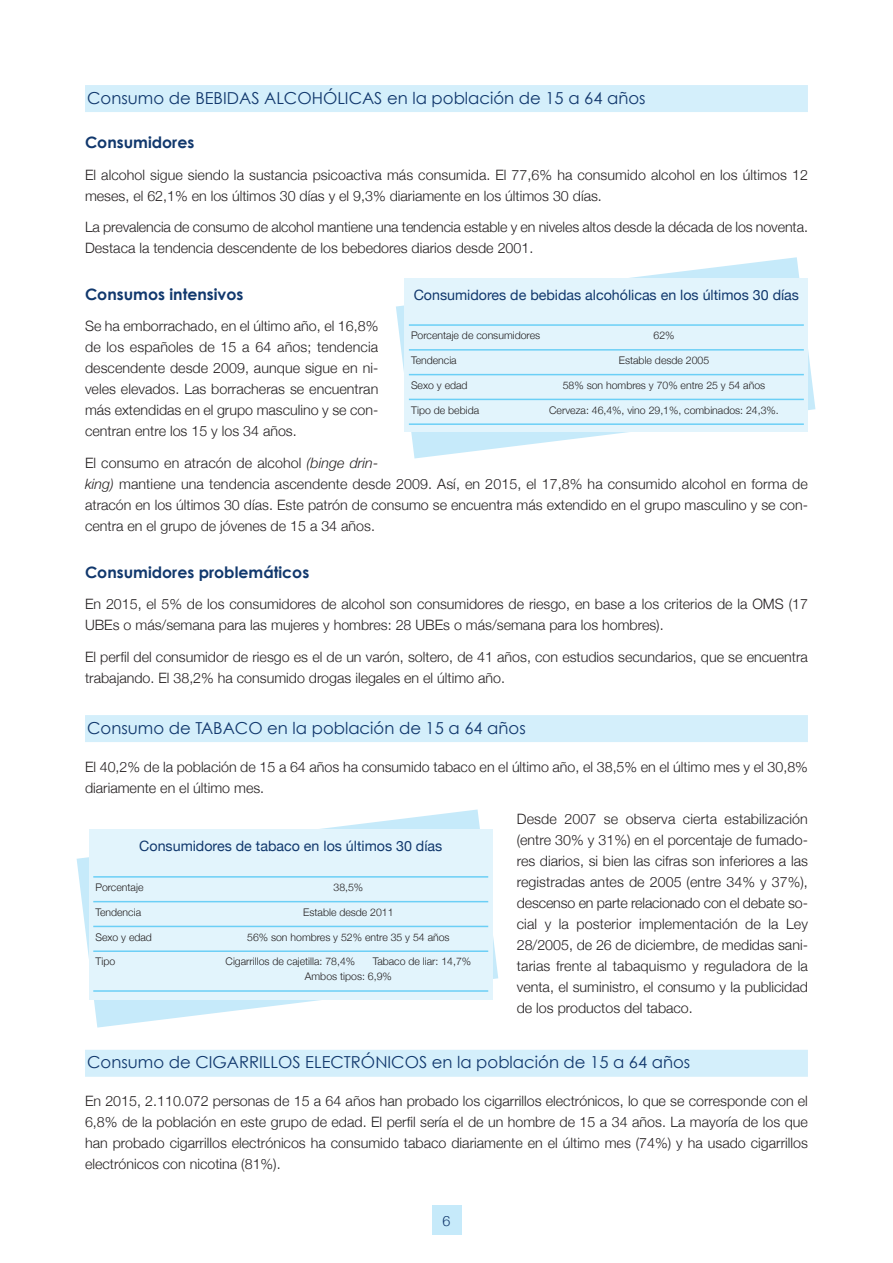
<style>
.page{position:relative;width:893px;height:1263px;background:#fff}
.page>*{position:absolute;margin:0;border:0;box-sizing:border-box;transform-origin:0 0}
.t1{font:16.5px "Century Gothic";color:#11386d}
.t2{font:700 15.75px "Century Gothic";color:#11386d}
.t3{font:300 14.25px/21px "Helvetica Neue";color:#231f20}
.t4{font:14.25px "Helvetica Neue";color:#11386d}
.t5{font:300 14.25px "Helvetica Neue";color:#11386d}
.t6{font:300 10.5px/15px "Helvetica Neue";color:#231f20}
.s1{font-style:italic}
</style>
<div class="page">
<div style="left:432px;top:1205px;width:29px;height:30px;background:#c6eafa"></div>
<div style="left:85px;top:85px;width:723px;height:27px;background:#d4effb"></div>
<div style="left:85px;top:715px;width:723px;height:27px;background:#d4effb"></div>
<div style="left:85px;top:1050px;width:723px;height:27px;background:#d4effb"></div>
<svg style="left:396px;top:257px;width:419px;height:201px"></svg>
<div style="left:404px;top:279px;width:404px;height:153px;background:#e2f4fc"></div>
<hr style="left:409px;top:324px;width:395px;height:2px;background:#6bcff6">
<hr style="left:409px;top:349px;width:395px;height:2px;background:#6bcff6">
<hr style="left:409px;top:374px;width:395px;height:1px;background:#6bcff6">
<hr style="left:409px;top:399px;width:395px;height:1px;background:#6bcff6">
<hr style="left:409px;top:423px;width:395px;height:2px;background:#6bcff6">
<svg style="left:77px;top:809px;width:421px;height:218px"></svg>
<div style="left:89px;top:830px;width:404px;height:170px;background:#e2f4fc"></div>
<hr style="left:93px;top:876px;width:395px;height:2px;background:#6bcff6">
<hr style="left:93px;top:901px;width:395px;height:1px;background:#6bcff6">
<hr style="left:93px;top:926px;width:395px;height:1px;background:#6bcff6">
<hr style="left:93px;top:950px;width:395px;height:2px;background:#6bcff6">
<hr style="left:93px;top:990px;width:395px;height:2px;background:#6bcff6">
<p class="t1" style="left:87px;top:87px;width:560px">Consumo de BEBIDAS ALCOHÓLICAS en la población de 15 a 64 años</p>
<p class="t2" style="left:85px;top:132px;width:111px">Consumidores</p>
<p class="t3" style="left:85px;top:164px;width:724px">El alcohol sigue siendo la sustancia psicoactiva más consumida. El 77,6% ha consumido alcohol en los últimos 12 meses, el 62,1% en los últimos 30 días y el 9,3% diariamente en los últimos 30 días.</p>
<p class="t3" style="left:85px;top:216px;width:724px">La prevalencia de consumo de alcohol mantiene una tendencia estable y en niveles altos desde la década de los noventa.<br>Destaca la tendencia descendente de los bebedores diarios desde 2001.</p>
<p class="t2" style="left:85px;top:284px;width:160px">Consumos intensivos</p>
<p class="t3" style="left:85px;top:315px;width:295px;text-align:justify">Se ha emborrachado, en el último año, el 16,8% de los españoles de 15 a 64 años; tendencia descendente desde 2009, aunque sigue en ni&shy;veles elevados. Las borracheras se encuentran más extendidas en el grupo masculino y se con&shy;centran entre los 15 y los 34 años.</p>
<p class="t3" style="left:85px;top:452px;width:724px">El consumo en atracón de alcohol <span class="s1">(binge drin-<br>king)</span> mantiene una tendencia ascendente desde 2009. Así, en 2015, el 17,8% ha consumido alcohol en forma de atracón en los últimos 30 días. Este patrón de consumo se encuentra más extendido en el grupo masculino y se con&shy;centra en el grupo de jóvenes de 15 a 34 años.</p>
<p class="t2" style="left:85px;top:562px;width:226px">Consumidores problemáticos</p>
<p class="t3" style="left:85px;top:593px;width:724px">En 2015, el 5% de los consumidores de alcohol son consumidores de riesgo, en base a los criterios de la OMS (17<br>UBEs o más/semana para las mujeres y hombres: 28 UBEs o más/semana para los hombres).</p>
<p class="t3" style="left:85px;top:646px;width:724px">El perfil del consumidor de riesgo es el de un varón, soltero, de 41 años, con estudios secundarios, que se encuentra trabajando. El 38,2% ha consumido drogas ilegales en el último año.</p>
<p class="t1" style="left:87px;top:717px;width:440px">Consumo de TABACO en la población de 15 a 64 años</p>
<p class="t3" style="left:85px;top:756px;width:724px">El 40,2% de la población de 15 a 64 años ha consumido tabaco en el último año, el 38,5% en el último mes y el 30,8% diariamente en el último mes.</p>
<p class="t3" style="left:517px;top:808px;width:293px;text-align:justify">Desde 2007 se observa cierta estabilización (entre 30% y 31%) en el porcentaje de fumado&shy;res diarios, si bien las cifras son inferiores a las registradas antes de 2005 (entre 34% y 37%), descenso en parte relacionado con el debate so&shy;cial y la posterior implementación de la Ley 28/2005, de 26 de diciembre, de medidas sani&shy;tarias frente al tabaquismo y reguladora de la venta, el suministro, el consumo y la publicidad de los productos del tabaco.</p>
<p class="t1" style="left:87px;top:1052px;width:605px">Consumo de CIGARRILLOS ELECTRÓNICOS en la población de 15 a 64 años</p>
<p class="t3" style="left:85px;top:1090px;width:724px;text-align:justify">En 2015, 2.110.072 personas de 15 a 64 años han probado los cigarrillos electrónicos, lo que se corresponde con el 6,8% de la población en este grupo de edad. El perfil sería el de un hombre de 15 a 34 años. La mayoría de los que han probado cigarrillos electrónicos ha consumido tabaco diariamente en el último mes (74%) y ha usado cigarrillos electrónicos con nicotina (81%).</p>
<p class="t4" style="left:414px;top:286px;width:387px">Consumidores de bebidas alcohólicas en los últimos 30 días</p>
<p class="t6" style="left:411px;top:328px;width:131px">Porcentaje de consumidores</p>
<p class="t6" style="left:653px;top:328px;width:23px">62%</p>
<p class="t6" style="left:411px;top:353px;width:47px">Tendencia</p>
<p class="t6" style="left:619px;top:353px;width:92px">Estable desde 2005</p>
<p class="t6" style="left:411px;top:377px;width:58px">Sexo y edad</p>
<p class="t6" style="left:563px;top:377px;width:204px">58% son hombres y 70% entre 25 y 54 años</p>
<p class="t6" style="left:411px;top:402px;width:70px">Tipo de bebida</p>
<p class="t6" style="left:549px;top:402px;width:231px">Cerveza: 46,4%, vino 29,1%, combinados: 24,3%.</p>
<p class="t4" style="left:139px;top:838px;width:305px">Consumidores de tabaco en los últimos 30 días</p>
<p class="t6" style="left:95px;top:880px;width:50px">Porcentaje</p>
<p class="t6" style="left:334px;top:880px;width:31px">38,5%</p>
<p class="t6" style="left:95px;top:904px;width:47px">Tendencia</p>
<p class="t6" style="left:303px;top:904px;width:92px">Estable desde 2011</p>
<p class="t6" style="left:95px;top:929px;width:58px">Sexo y edad</p>
<p class="t6" style="left:247px;top:929px;width:204px">56% son hombres y 52% entre 35 y 54 años</p>
<p class="t6" style="left:95px;top:954px;width:21px">Tipo</p>
<p class="t6" style="left:226px;top:954px;width:131px">Cigarrillos de cajetilla: 78,4%</p>
<p class="t6" style="left:305px;top:954px;width:168px;text-indent:68px">Tabaco de liar: 14,7%<br>Ambos tipos: 6,9%</p>
<p class="t5" style="left:442px;top:1212px;width:9px">6</p>
</div>
